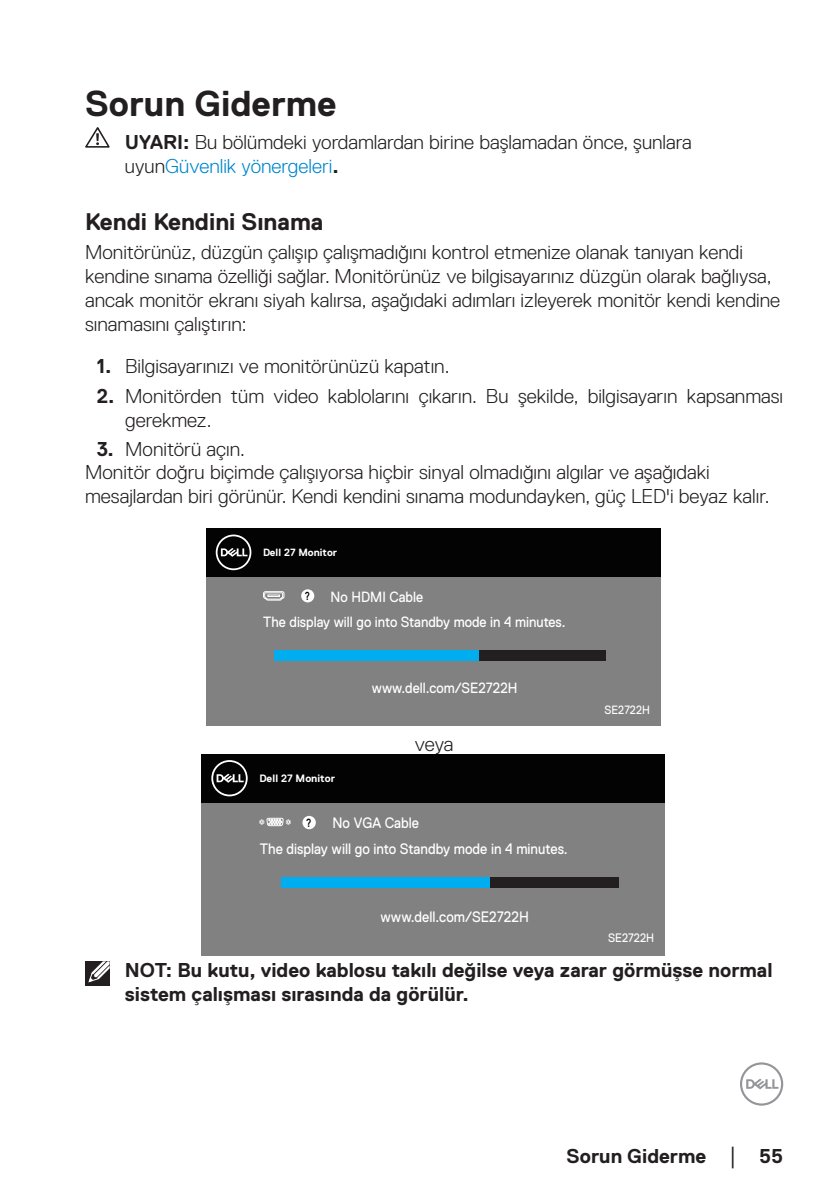
<style>
.page{position:relative;width:840px;height:1191px;background:#fff}
.page>*{position:absolute;margin:0;border:0;box-sizing:border-box;transform-origin:0 0}
.Head1{font:700 36px "Dell Replica";color:#231f20}
.Head2{font:700 24px "Dell Replica";color:#231f20}
.text{font:300 20px/24px "Dell Replica";color:#231f20}
.text-2{font:700 20px/24px "Dell Replica";color:#231f20}
.t1{font:15px/26px "Dell Replica";color:#fff;scale:.92 1}
.t2{font:14.8px/25.6px "Dell Replica";color:#fff;scale:.92 1}
.t3{font:12.2px "Dell Replica";color:#fff;scale:.92 1}
.t4{font:12px "Dell Replica";color:#fff;scale:.92 1}
.t5{font:700 11.4px "Arial";color:#030303;scale:.73 1}
.t6{font:700 11.2px "Arial";color:#030303;scale:.73 1}
.t7{font:700 10.6px "Dell Replica";color:#fff}
.t8{font:700 10.4px "Dell Replica";color:#fff}
.s1{font-weight:700}
.s2{color:#0087cb}
.s3{font-family:"Times New Roman";font-weight:400;font-size:18px}
</style>
<div class="page">
<svg style="left:740px;top:1062px;width:42px;height:43px"></svg>
<svg style="left:85px;top:127px;width:25px;height:21px"></svg>
<div style="left:206px;top:552px;width:454px;height:174px;background:#818181"></div>
<div style="left:206px;top:528px;width:454px;height:48px;background:#030303"></div>
<svg style="left:216px;top:534px;width:35px;height:36px"></svg>
<div style="left:301px;top:589px;width:13px;height:13px;background:#fff;border-radius:50%"></div>
<svg style="left:263px;top:591px;width:21px;height:10px"></svg>
<div style="left:274px;top:650px;width:331px;height:10px;background:#231f20"></div>
<div style="left:274px;top:650px;width:205px;height:10px;background:#00aeef"></div>
<div style="left:202px;top:778px;width:462px;height:177px;background:#818181"></div>
<div style="left:202px;top:754px;width:462px;height:49px;background:#030303"></div>
<svg style="left:211px;top:760px;width:36px;height:36px"></svg>
<div style="left:281px;top:878px;width:337px;height:10px;background:#231f20"></div>
<div style="left:302px;top:816px;width:13px;height:13px;background:#fff;border-radius:50%"></div>
<div style="left:281px;top:878px;width:208px;height:10px;background:#00aeef"></div>
<svg style="left:259px;top:817px;width:31px;height:9px"></svg>
<div style="left:85px;top:961px;width:24px;height:24px;background:#231f20"></div>
<svg style="left:88px;top:961px;width:22px;height:22px"></svg>
<p class="Head1" style="left:85px;top:83px;width:253px">Sorun Giderme</p>
<p class="text" style="left:125px;top:130px;width:568px"><span class="s1">UYARI:</span> Bu bölümdeki yordamlardan birine başlamadan önce, şunlara uyun<span class="s2">Güvenlik yönergeleri</span><span class="s1">.</span></p>
<p class="Head2" style="left:85px;top:209px;width:240px">Kendi Kendini Sınama</p>
<p class="text" style="left:85px;top:240px;width:696px">Monitörünüz, düzgün çalışıp çalışmadığını kontrol etmenize olanak tanıyan kendi kendine sınama özelliği sağlar. Monitörünüz ve bilgisayarınız düzgün olarak bağlıysa, ancak monitör ekranı siyah kalırsa, aşağıdaki adımları izleyerek monitör kendi kendine sınamasını çalıştırın:</p>
<p class="text" style="left:97px;top:354px;width:354px"><span class="s1">1.</span> Bilgisayarınızı ve monitörünüzü kapatın.</p>
<p class="text" style="left:125px;top:384px;width:659px;text-indent:-28px"><span class="s1">2.</span> Monitörden tüm video kablolarını çıkarın. Bu şekilde, bilgisayarın kapsanması gerekmez.</p>
<p class="text" style="left:97px;top:437px;width:149px"><span class="s1">3.</span> Monitörü açın.</p>
<p class="text" style="left:85px;top:460px;width:685px">Monitör doğru biçimde çalışıyorsa hiçbir sinyal olmadığını algılar ve aşağıdaki mesajlardan biri görünür. Kendi kendini sınama modundayken, güç LED'i beyaz kalır.</p>
<p class="t8" style="left:263px;top:546px;width:76px">Dell 27 Monitor</p>
<p class="t2" style="left:263px;top:584px;width:330px;text-indent:67px">No HDMI Cable<br>The display will go into Standby mode in 4 minutes.</p>
<p class="t6" style="left:305px;top:588px;width:8px">?</p>
<p class="t2" style="left:371px;top:675px;width:160px">www.dell.com/SE2722H</p>
<p class="text" style="left:414px;top:732px;width:40px">veya</p>
<p class="t7" style="left:259px;top:772px;width:77px">Dell 27 Monitor</p>
<p class="t1" style="left:259px;top:810px;width:336px;text-indent:73px">No VGA Cable<br>The display will go into Standby mode in 4 minutes.</p>
<p class="t5" style="left:306px;top:814px;width:9px">?</p>
<p class="t1" style="left:380px;top:903px;width:163px">www.dell.com/SE2722H</p>
<p class="t4" style="left:604px;top:703px;width:51px">SE2722H</p>
<p class="t3" style="left:607px;top:930px;width:52px">SE2722H</p>
<p class="text-2" style="left:125px;top:958px;width:648px">NOT: Bu kutu, video kablosu takılı değilse veya zarar görmüşse normal sistem çalışması sırasında da görülür.</p>
<p class="text-2" style="left:566px;top:1143px;width:218px">Sorun Giderme <span class="s3">│</span> 55</p>
</div>
